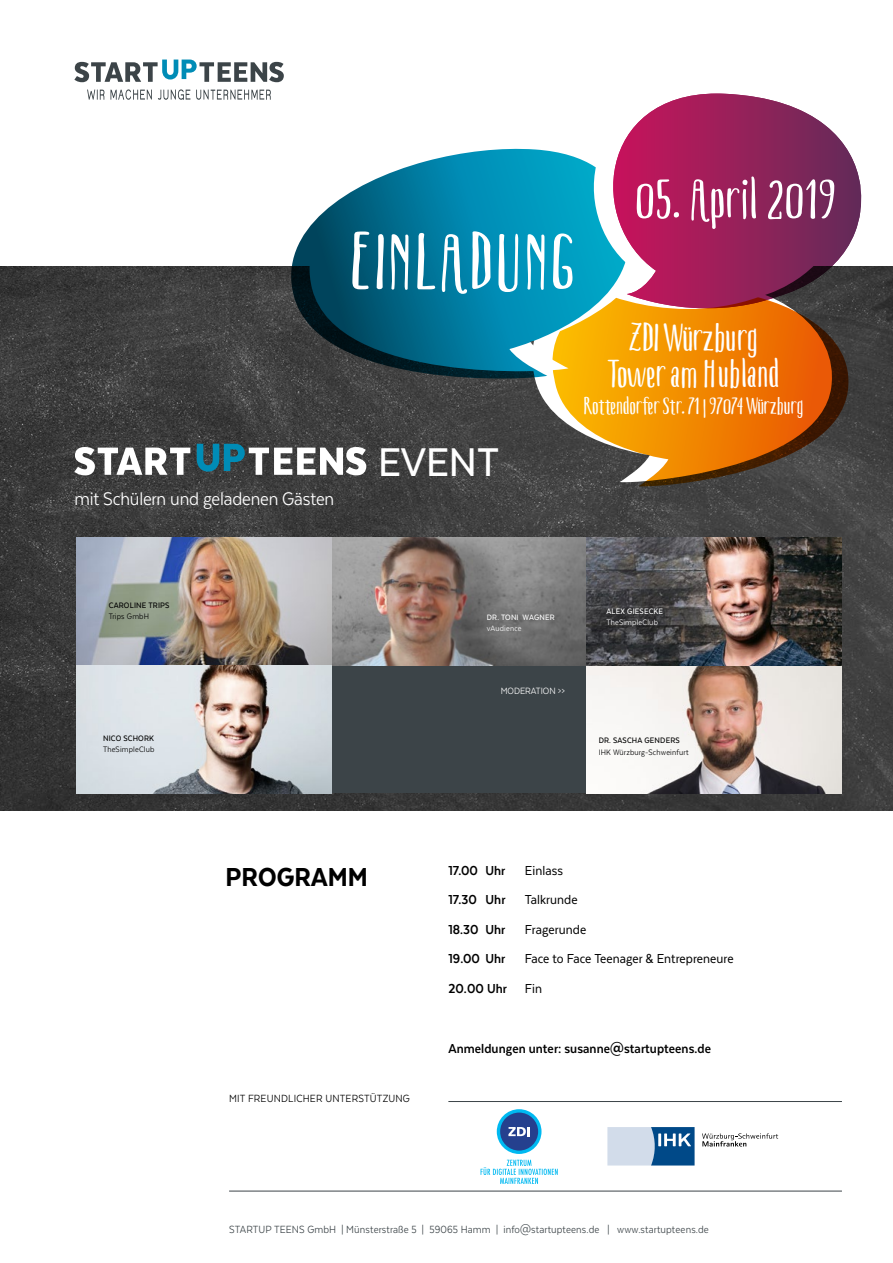
<style>
.page{position:relative;width:893px;height:1263px;background:#fff}
.page>*{position:absolute;margin:0;border:0;box-sizing:border-box;transform-origin:0 0}
.t1{font:700 78.75px "Boho Sans";letter-spacing:.04em;color:#fff}
.t2{font:700 56.1px "Boho Sans";letter-spacing:.005em;color:#fff}
.t3{font:500 46.2px "Texta Narrow";color:#fff}
.t4{font:700 39px/36px "Boho Sans";letter-spacing:.005em;color:#fff;text-align:center}
.t5{font:800 30px "Texta Narrow";letter-spacing:.005em;color:#000}
.t6{font:700 23.7px "Boho Sans";letter-spacing:.005em;color:#fff}
.t7{font:21px "Texta Narrow";letter-spacing:-.01em;color:#fff}
.t8{font:700 15px "Texta Narrow";letter-spacing:.005em;color:#000}
.t9{font:15px/29.5px "Texta Narrow";letter-spacing:.005em;color:#000}
.t10{font:12px "Texta Narrow";letter-spacing:.01em;color:#3c4448}
.t11{font:12px "Texta Narrow";letter-spacing:.015em;color:#000}
.t12{font:10.5px "Texta Narrow";color:#fff}
.t13{font:9.15px "Texta Narrow";letter-spacing:.02em;color:#000}
.t14{font:500 9.15px "Texta Narrow";letter-spacing:.02em;color:#000}
.t15{font:9.15px "Texta Narrow";letter-spacing:.02em;color:#fff}
.t16{font:500 9.15px "Texta Narrow";letter-spacing:.02em;color:#fff}
.t17{font:500 9px "Texta Narrow";letter-spacing:.02em;color:#fff}
.t18{font:9px "Texta Narrow";letter-spacing:.02em;color:#fff}
.s1{font-weight:700}
</style>
<div class="page">
<img style="left:0;top:266px;width:893px;height:544px">
<svg style="left:74px;top:60px;width:210px;height:22px"></svg>
<svg style="left:87px;top:89px;width:184px;height:11px"></svg>
<svg style="left:514px;top:391px;width:20px;height:93px;fill:#424242"></svg>
<svg style="left:534px;top:309px;width:321px;height:179px"></svg>
<svg style="left:197px;top:444px;width:169px;height:31px"></svg>
<svg style="left:74px;top:447px;width:116px;height:28px"></svg>
<div style="left:642px;top:309px;width:23px;height:75px;background:#f59b00"></div>
<svg style="left:277px;top:148px;width:365px;height:243px"></svg>
<svg style="left:568px;top:148px;width:287px;height:161px;fill:#00a4c5"></svg>
<svg style="left:860px;top:183px;width:12px;height:125px"></svg>
<svg style="left:603px;top:94px;width:257px;height:214px"></svg>
<hr style="left:229px;top:1191px;width:613px;height:1px;background:#3c4448">
<hr style="left:448px;top:1101px;width:394px;height:1px;background:#3c4448">
<div style="left:332px;top:665px;width:255px;height:128px;background:#3c4448"></div>
<img style="left:587px;top:665px;width:255px;height:128px">
<img style="left:77px;top:538px;width:765px;height:127px">
<svg style="left:481px;top:1160px;width:77px;height:24px"></svg>
<svg style="left:497px;top:1109px;width:44px;height:45px"></svg>
<div style="left:500px;top:1112px;width:38px;height:38px;background:#25408e;border-radius:50%"></div>
<svg style="left:508px;top:1127px;width:22px;height:9px"></svg>
<svg style="left:607px;top:1127px;width:88px;height:38px"></svg>
<svg style="left:702px;top:1133px;width:76px;height:13px"></svg>
<img style="left:77px;top:665px;width:255px;height:128px">
<h3 class="t7" style="left:74px;top:488px;width:261px">mit Schülern und geladenen Gästen</h3>
<h1 class="t1" style="left:349px;top:220px;width:226px">EINLADUNG</h1>
<h3 class="t3" style="left:378px;top:438px;width:122px">EVENT</h3>
<h2 class="t2" style="left:635px;top:169px;width:203px">05. April 2019</h2>
<h3 class="t4" style="left:607px;top:321px;width:174px">ZDI Würzburg<br>Tower am Hubland</h3>
<h3 class="t6" style="left:583px;top:394px;width:221px">Rottendorfer Str. 71 | 97074 Würzburg</h3>
<p class="t14" style="left:109px;top:600px;width:62px">CAROLINE TRIPS</p>
<p class="t13" style="left:109px;top:611px;width:42px">Trips GmbH</p>
<p class="t14" style="left:103px;top:734px;width:53px">NICO SCHORK</p>
<p class="t13" style="left:103px;top:745px;width:53px">TheSimpleClub</p>
<p class="t17" style="left:487px;top:613px;width:69px">DR. TONI WAGNER</p>
<p class="t18" style="left:487px;top:624px;width:36px">vAudience</p>
<p class="t12" style="left:501px;top:685px;width:66px">MODERATION &gt;&gt;</p>
<p class="t16" style="left:606px;top:606px;width:58px">ALEX GIESECKE</p>
<p class="t15" style="left:606px;top:617px;width:53px">TheSimpleClub</p>
<p class="t14" style="left:599px;top:735px;width:83px">DR. SASCHA GENDERS</p>
<p class="t13" style="left:599px;top:747px;width:91px">IHK Würzburg-Schweinfurt</p>
<h3 class="t5" style="left:225px;top:861px;width:144px">PROGRAMM</h3>
<p class="t11" style="left:229px;top:1092px;width:182px">MIT FREUNDLICHER UNTERSTÜTZUNG</p>
<p class="t8" style="left:448px;top:862px;width:58px">17.00 Uhr</p>
<p class="t9" style="left:525px;top:855px;width:40px">Einlass</p>
<p class="t8" style="left:448px;top:892px;width:59px">17.30 Uhr</p>
<p class="t9" style="left:525px;top:884px;width:54px">Talkrunde</p>
<p class="t8" style="left:448px;top:921px;width:58px">18.30 Uhr</p>
<p class="t9" style="left:525px;top:914px;width:63px">Fragerunde</p>
<p class="t8" style="left:448px;top:951px;width:58px">19.00 Uhr</p>
<p class="t9" style="left:448px;top:943px;width:287px;text-indent:77px">Face to Face Teenager &amp; Entrepreneure<br><span class="s1">20.00 Uhr</span> Fin</p>
<p class="t8" style="left:448px;top:1040px;width:264px">Anmeldungen unter: susanne@startupteens.de</p>
<p class="t10" style="left:229px;top:1223px;width:481px">STARTUP TEENS GmbH | Münsterstraße 5 | 59065 Hamm | info@startupteens.de | www.startupteens.de</p>
</div>
